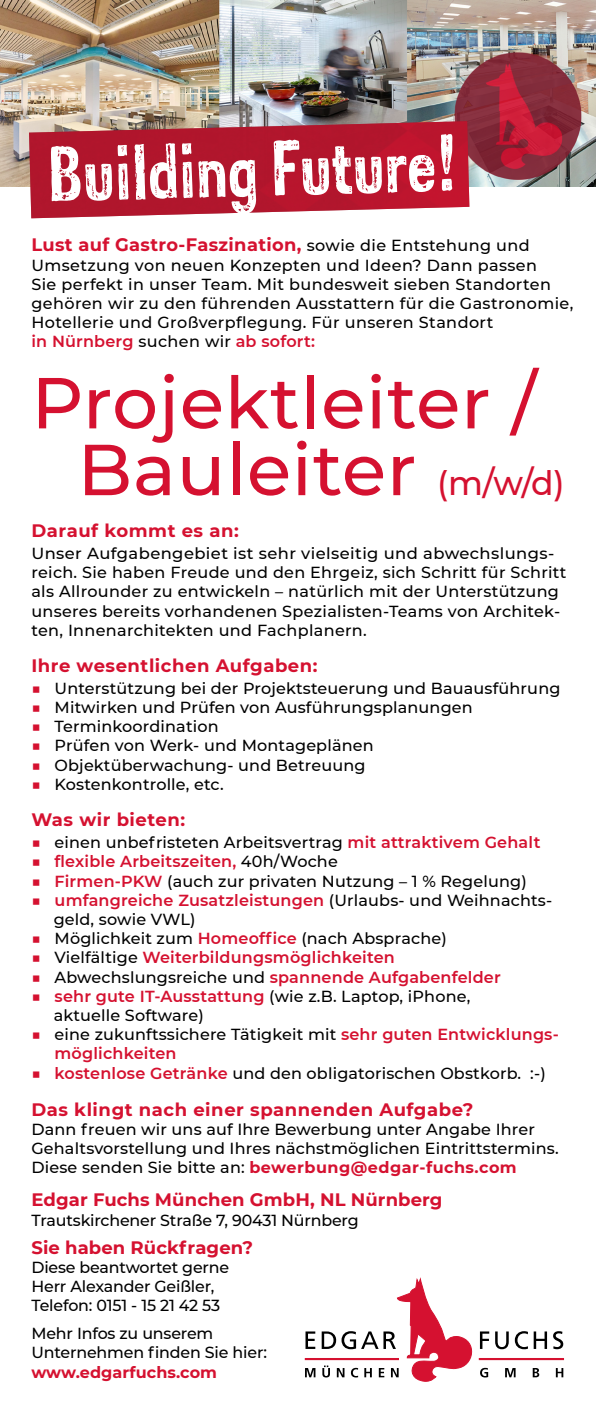
<style>
.page{position:relative;width:596px;height:1412px;background:#fff}
.page>*{position:absolute;margin:0;border:0;box-sizing:border-box;transform-origin:0 0}
.t1{font:500 72px "Montserrat";letter-spacing:.01em;color:#d51130}
.t2{font:63.8px "Sans Culottes";color:#fff;scale:.96 1}
.t3{font:700 18px "Montserrat";letter-spacing:.02em;color:#d51130}
.t4{font:500 16px/19.2px "Montserrat";letter-spacing:.01em;color:#000}
.t5{font:600 16px/19.2px "Montserrat";letter-spacing:.01em;color:#d51130}
.t6{font:500 16px/19.2px "Montserrat";letter-spacing:-.01em;color:#000}
.t7{font:700 16px "Montserrat";letter-spacing:.005em;color:#d51130}
.s1{font-weight:500;font-size:16px;color:#000}
.s2{font-weight:600;color:#d51130}
.s3{font-size:34px}
.s4{color:#d51130}
.s5{font-weight:500}
.s6{font-weight:500;color:#000}
.s7{font-weight:700;color:#d51130}
</style>
<div class="page">
<img style="left:0;top:0;width:595px;height:186px">
<svg style="left:29px;top:121px;width:440px;height:97px;background:#b82d41"></svg>
<hr style="left:304px;top:1358px;width:95px;height:2px;background:#d51130">
<svg style="left:305px;top:1279px;width:258px;height:103px"></svg>
<h2 class="t2" style="left:47px;top:125px;width:426px;rotate:-1deg">Building Future!</h2>
<p class="t3" style="left:31px;top:232px;width:499px">Lust auf Gastro-Faszination, <span class="s1">sowie die Entstehung und</span></p>
<p class="t4" style="left:31px;top:255px;width:543px">Umsetzung von neuen Konzepten und Ideen? Dann passen<br>Sie perfekt in unser Team. Mit bundesweit sieben Standorten gehören wir zu den führenden Ausstattern für die Gastronomie, Hotellerie und Großverpflegung. Für unseren Standort<br><span class="s2">in Nürnberg</span> suchen wir <span class="s2">ab sofort:</span></p>
<h1 class="t1" style="left:31px;top:352px;width:506px">Projektleiter /</h1>
<h1 class="t1" style="left:77px;top:419px;width:488px">Bauleiter <span class="s3">(m/w/d)</span></h1>
<p class="t3" style="left:31px;top:518px;width:209px">Darauf kommt es an:</p>
<p class="t4" style="left:31px;top:543px;width:536px">Unser Aufgabengebiet ist sehr vielseitig und abwechslungs&shy;reich. Sie haben Freude und den Ehrgeiz, sich Schritt für Schritt als Allrounder zu entwickeln – natürlich mit der Unterstützung unseres bereits vorhandenen Spezialisten-Teams von Architek&shy;ten, Innenarchitekten und Fachplanern.</p>
<p class="t3" style="left:31px;top:652px;width:287px">Ihre wesentlichen Aufgaben:</p>
<p class="t4" style="left:31px;top:678px;width:530px"><span class="s4">■</span> Unterstützung bei der Projektsteuerung und Bauausführung</p>
<p class="t4" style="left:31px;top:697px;width:442px"><span class="s4">■</span> Mitwirken und Prüfen von Ausführungsplanungen</p>
<p class="t4" style="left:31px;top:716px;width:189px"><span class="s4">■</span> Terminkoordination</p>
<p class="t4" style="left:31px;top:735px;width:343px"><span class="s4">■</span> Prüfen von Werk- und Montageplänen</p>
<p class="t4" style="left:31px;top:754px;width:335px"><span class="s4">■</span> Objektüberwachung- und Betreuung</p>
<p class="t4" style="left:31px;top:774px;width:194px"><span class="s4">■</span> Kostenkontrolle, etc.</p>
<p class="t3" style="left:31px;top:807px;width:155px">Was wir bieten:</p>
<p class="t4" style="left:31px;top:832px;width:510px"><span class="s4">■</span> einen unbefristeten Arbeitsvertrag <span class="s2">mit attraktivem Gehalt</span></p>
<p class="t5" style="left:31px;top:851px;width:308px"><span class="s5">■</span> flexible Arbeitszeiten, <span class="s6">40h/Woche</span></p>
<p class="t4" style="left:31px;top:870px;width:496px"><span class="s4">■</span> <span class="s2">Firmen-PKW</span> (auch zur privaten Nutzung – 1 % Regelung)</p>
<p class="t4" style="left:54px;top:890px;width:499px;text-indent:-22px"><span class="s4">■</span> <span class="s2">umfangreiche Zusatzleistungen</span> (Urlaubs- und Weihnachts&shy;geld, sowie VWL)</p>
<p class="t4" style="left:31px;top:928px;width:416px"><span class="s4">■</span> Möglichkeit zum <span class="s2">Homeoffice</span> (nach Absprache)</p>
<p class="t5" style="left:31px;top:947px;width:365px"><span class="s5">■</span> <span class="s6">Vielfältige</span> Weiterbildungsmöglichkeiten</p>
<p class="t5" style="left:31px;top:966px;width:470px"><span class="s5">■</span> <span class="s6">Abwechslungsreiche und</span> spannende Aufgabenfelder</p>
<p class="t4" style="left:54px;top:986px;width:418px;text-indent:-22px"><span class="s4">■</span> <span class="s2">sehr gute IT-Ausstattung</span> (wie z.B. Laptop, iPhone, aktuelle Software)</p>
<p class="t5" style="left:54px;top:1024px;width:505px;text-indent:-23px"><span class="s5">■</span> <span class="s6">eine zukunftssichere Tätigkeit mit</span> sehr guten Entwicklungs&shy;möglichkeiten</p>
<p class="t4" style="left:31px;top:1062px;width:515px"><span class="s4">■</span> <span class="s2">kostenlose Getränke</span> und den obligatorischen Obstkorb. :-)</p>
<p class="t3" style="left:31px;top:1096px;width:443px">Das klingt nach einer spannenden Aufgabe?</p>
<p class="t4" style="left:31px;top:1119px;width:528px">Dann freuen wir uns auf Ihre Bewerbung unter Angabe Ihrer<br>Gehaltsvorstellung und Ihres nächstmöglichen Eintrittstermins.<br>Diese senden Sie bitte an: <span class="s7">bewerbung@edgar-fuchs.com</span></p>
<p class="t3" style="left:31px;top:1187px;width:412px">Edgar Fuchs München GmbH, NL Nürnberg</p>
<p class="t6" style="left:31px;top:1209px;width:328px">Trautskirchener Straße 7, 90431 Nürnberg</p>
<p class="t3" style="left:31px;top:1234px;width:223px">Sie haben Rückfragen?</p>
<p class="t6" style="left:31px;top:1257px;width:199px">Diese beantwortet gerne<br>Herr Alexander Geißler,<br>Telefon: 0151 - 15 21 42 53</p>
<p class="t6" style="left:31px;top:1323px;width:237px">Mehr Infos zu unserem<br>Unternehmen finden Sie hier:</p>
<p class="t7" style="left:31px;top:1360px;width:187px">www.edgarfuchs.com</p>
</div>
